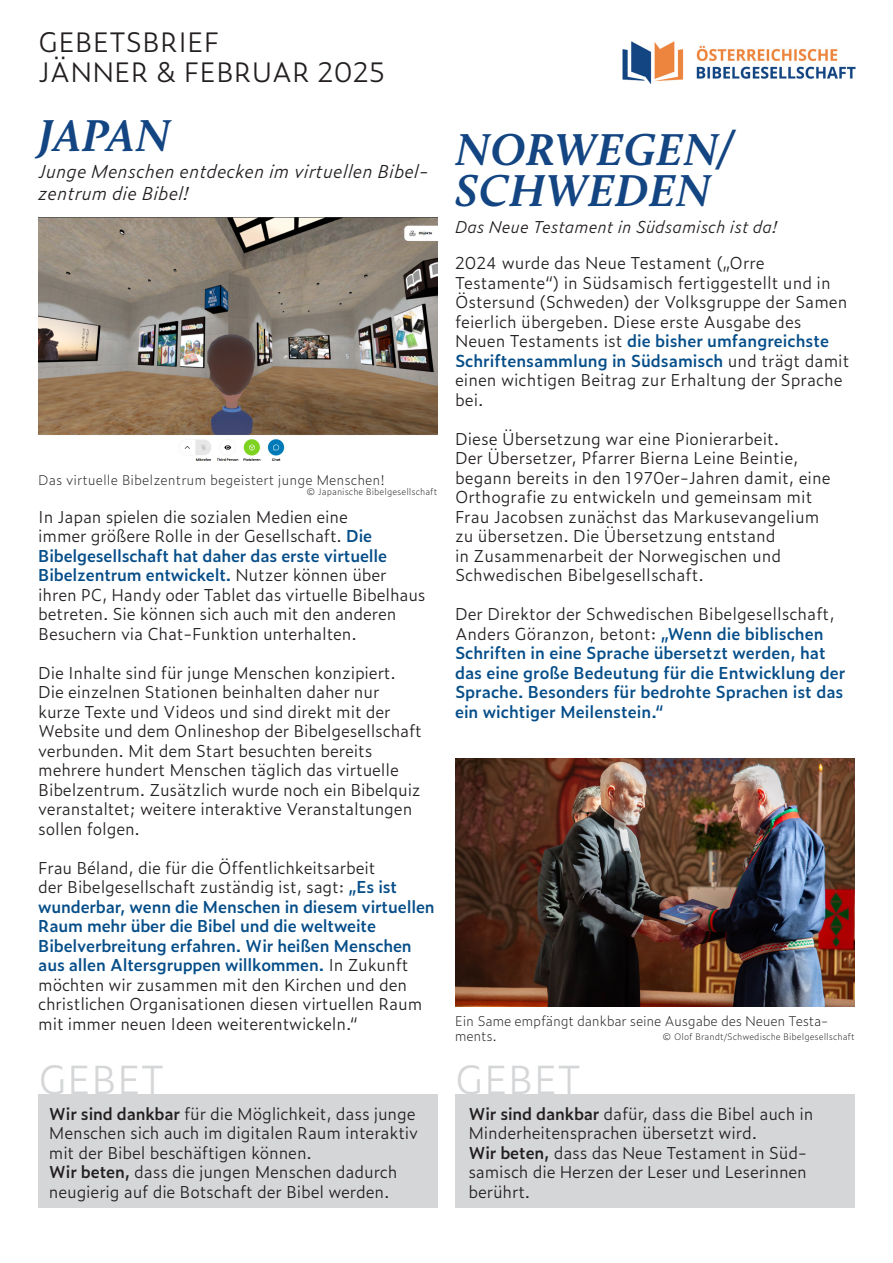
<style>
.page{position:relative;width:893px;height:1263px;background:#fff}
.page>*{position:absolute;margin:0;border:0;box-sizing:border-box;transform-origin:0 0}
.t1{font:italic 700 46.2px/40.5px "Calluna";letter-spacing:.015em;color:#134582}
.t2{font:300 39px "Zeitung Pro";color:#d5d6d8}
.t3{font:300 27px/30px "Zeitung Pro";color:#231f20}
.t4{font:italic 300 18px/21.6px "Zeitung Pro";color:#231f20}
.t5{font:300 16.5px/19.5px "Zeitung Pro";letter-spacing:-.01em;color:#231f20}
.t6{font:600 16.5px/19.5px "Zeitung Pro";color:#064e89}
.t7{font:italic 300 16.5px "Zeitung Pro";color:#231f20}
.t8{font:200 13.5px/15px "Zeitung Pro";letter-spacing:-.02em;color:#231f20}
.t9{font:200 13.5px "Zeitung Pro";color:#231f20}
.t10{font:200 9px "Zeitung Pro";color:#231f20}
.s1{font-weight:600;color:#064e89}
.s2{font-weight:300;color:#231f20}
.s3{font-weight:600}
</style>
<div class="page">
<img style="left:622px;top:41px;width:234px;height:43px">
<div style="left:38px;top:1094px;width:400px;height:114px;background:#d5d6d8"></div>
<div style="left:455px;top:1094px;width:400px;height:114px;background:#d5d6d8"></div>
<img style="left:455px;top:759px;width:400px;height:247px">
<img style="left:38px;top:218px;width:400px;height:243px">
<h3 class="t3" style="left:38px;top:26px;width:349px">GEBETSBRIEF<br>JÄNNER &amp; FEBRUAR 2025</h3>
<h1 class="t1" style="left:39px;top:115px;width:133px">JAPAN</h1>
<h1 class="t1" style="left:455px;top:129px;width:278px">NORWEGEN/<br>SCHWEDEN</h1>
<p class="t4" style="left:38px;top:160px;width:392px">Junge Menschen entdecken im virtuellen Bibel&shy;zentrum die Bibel!</p>
<p class="t9" style="left:38px;top:469px;width:348px">Das virtuelle Bibelzentrum begeistert junge Menschen!</p>
<p class="t10" style="left:306px;top:485px;width:133px">© Japanische Bibelgesellschaft</p>
<p class="t5" style="left:38px;top:506px;width:389px">In Japan spielen die sozialen Medien eine<br>immer größere Rolle in der Gesellschaft. <span class="s1">Die Bibelgesellschaft hat daher das erste virtuelle Bibelzentrum entwickelt.</span> Nutzer können über ihren PC, Handy oder Tablet das virtuelle Bibelhaus betreten. Sie können sich auch mit den anderen Besuchern via Chat-Funktion unterhalten.</p>
<p class="t5" style="left:38px;top:662px;width:385px">Die Inhalte sind für junge Menschen konzipiert.<br>Die einzelnen Stationen beinhalten daher nur kurze Texte und Videos und sind direkt mit der Website und dem Onlineshop der Bibelgesellschaft verbunden. Mit dem Start besuchten bereits mehrere hundert Menschen täglich das virtuelle Bibelzentrum. Zusätzlich wurde noch ein Bibelquiz veranstaltet; weitere interaktive Veranstaltungen sollen folgen.</p>
<p class="t5" style="left:38px;top:857px;width:398px">Frau Béland, die für die Öffentlichkeitsarbeit<br>der Bibelgesellschaft zuständig ist, sagt: <span class="s1">„Es ist wunderbar, wenn die Menschen in diesem virtuellen Raum mehr über die Bibel und die weltweite Bibelverbreitung erfahren. Wir heißen Menschen aus allen Altersgruppen willkommen.</span> In Zukunft möchten wir zusammen mit den Kirchen und den christlichen Organisationen diesen virtuellen Raum mit immer neuen Ideen weiterentwickeln.“</p>
<p class="t7" style="left:455px;top:214px;width:324px">Das Neue Testament in Südsamisch ist da!</p>
<p class="t5" style="left:455px;top:253px;width:396px">2024 wurde das Neue Testament („Orre Testamente“) in Südsamisch fertiggestellt und in Östersund (Schweden) der Volksgruppe der Samen feierlich übergeben. Diese erste Ausgabe des Neuen Testaments ist <span class="s1">die bisher umfangreichste Schriftensammlung in Südsamisch</span> und trägt damit einen wichtigen Beitrag zur Erhaltung der Sprache bei.</p>
<p class="t5" style="left:455px;top:428px;width:377px">Diese Übersetzung war eine Pionierarbeit.<br>Der Übersetzer, Pfarrer Bierna Leine Beintie, begann bereits in den 1970er-Jahren damit, eine Orthografie zu entwickeln und gemeinsam mit Frau Jacobsen zunächst das Markusevangelium zu übersetzen. Die Übersetzung entstand<br>in Zusammenarbeit der Norwegischen und Schwedischen Bibelgesellschaft.</p>
<p class="t6" style="left:455px;top:604px;width:392px"><span class="s2">Der Direktor der Schwedischen Bibelgesellschaft, Anders Göranzon, betont:</span> „Wenn die biblischen Schriften in eine Sprache übersetzt werden, hat das eine große Bedeutung für die Entwicklung der Sprache. Besonders für bedrohte Sprachen ist das ein wichtiger Meilenstein.“</p>
<p class="t8" style="left:455px;top:1013px;width:375px">Ein Same empfängt dankbar seine Ausgabe des Neuen Testa&shy;ments.</p>
<p class="t10" style="left:662px;top:1030px;width:194px">© Olof Brandt/Schwedische Bibelgesellschaft</p>
<h2 class="t2" style="left:38px;top:1050px;width:128px">GEBET</h2>
<h2 class="t2" style="left:455px;top:1050px;width:128px">GEBET</h2>
<p class="t5" style="left:49px;top:1103px;width:371px"><span class="s3">Wir sind dankbar</span> für die Möglichkeit, dass junge Menschen sich auch im digitalen Raum interaktiv mit der Bibel beschäftigen können.<br><span class="s3">Wir beten,</span> dass die jungen Menschen dadurch neugierig auf die Botschaft der Bibel werden.</p>
<p class="t5" style="left:468px;top:1103px;width:347px"><span class="s3">Wir sind dankbar</span> dafür, dass die Bibel auch in Minderheitensprachen übersetzt wird.<br><span class="s3">Wir beten,</span> dass das Neue Testament in Süd&shy;samisch die Herzen der Leser und Leserinnen berührt.</p>
</div>
